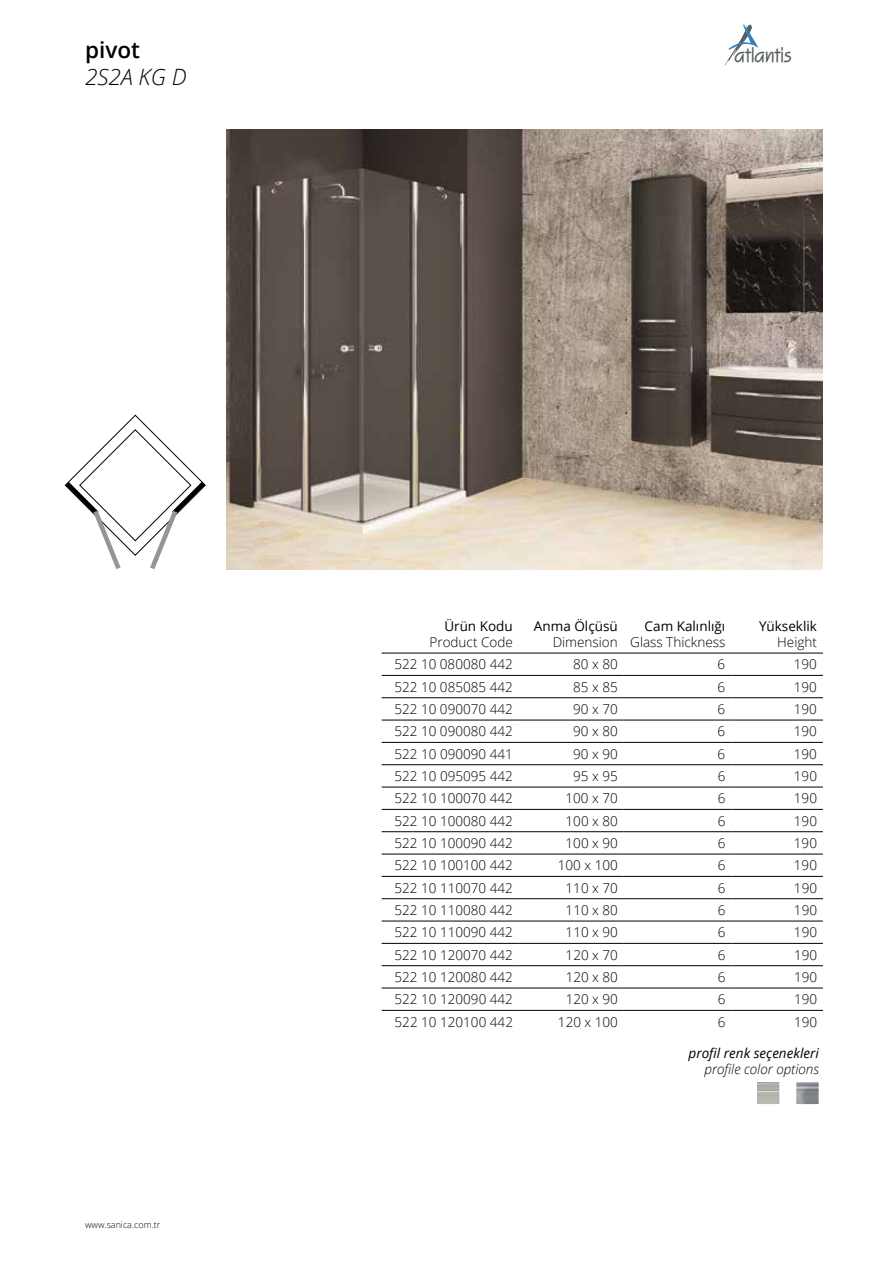
<style>
.page{position:relative;width:893px;height:1263px;background:#fff}
.page>*{position:absolute;margin:0;border:0;box-sizing:border-box;transform-origin:0 0}
.t1{font:italic 300 22.5px "Open Sans";color:#000}
.t2{font:600 22.5px "Open Sans";color:#000}
.t3{font:700 19.35px "Squire";color:#565e5d}
.t4{font:300 13.5px "Open Sans";color:#000}
.t5{font:13.5px "Open Sans";color:#000}
.t6{font:italic 13.5px "Open Sans";color:#000}
.t7{font:italic 300 13.5px "Open Sans";color:#000}
.t8{font:300 9px "Open Sans";color:#000}
</style>
<div class="page">
<svg style="left:725px;top:25px;width:34px;height:40px"></svg>
<img style="left:226px;top:130px;width:597px;height:439px">
<hr style="left:382px;top:653px;width:137px;height:1px;background:#000">
<hr style="left:519px;top:653px;width:105px;height:1px;background:#000">
<hr style="left:624px;top:653px;width:107px;height:1px;background:#000">
<hr style="left:731px;top:653px;width:92px;height:1px;background:#000">
<hr style="left:382px;top:675px;width:137px;height:1px;background:#000">
<hr style="left:519px;top:675px;width:105px;height:1px;background:#000">
<hr style="left:624px;top:675px;width:107px;height:1px;background:#000">
<hr style="left:731px;top:675px;width:92px;height:1px;background:#000">
<hr style="left:382px;top:697px;width:137px;height:1px;background:#000">
<hr style="left:519px;top:697px;width:105px;height:1px;background:#000">
<hr style="left:624px;top:697px;width:107px;height:1px;background:#000">
<hr style="left:731px;top:697px;width:92px;height:1px;background:#000">
<hr style="left:382px;top:720px;width:137px;height:1px;background:#000">
<hr style="left:519px;top:720px;width:105px;height:1px;background:#000">
<hr style="left:624px;top:720px;width:107px;height:1px;background:#000">
<hr style="left:731px;top:720px;width:92px;height:1px;background:#000">
<hr style="left:382px;top:742px;width:137px;height:1px;background:#000">
<hr style="left:519px;top:742px;width:105px;height:1px;background:#000">
<hr style="left:624px;top:742px;width:107px;height:1px;background:#000">
<hr style="left:731px;top:742px;width:92px;height:1px;background:#000">
<hr style="left:382px;top:764px;width:137px;height:1px;background:#000">
<hr style="left:519px;top:764px;width:105px;height:1px;background:#000">
<hr style="left:624px;top:764px;width:107px;height:1px;background:#000">
<hr style="left:731px;top:764px;width:92px;height:1px;background:#000">
<hr style="left:382px;top:787px;width:137px;height:1px;background:#000">
<hr style="left:519px;top:787px;width:105px;height:1px;background:#000">
<hr style="left:624px;top:787px;width:107px;height:1px;background:#000">
<hr style="left:731px;top:787px;width:92px;height:1px;background:#000">
<hr style="left:382px;top:809px;width:137px;height:1px;background:#000">
<hr style="left:519px;top:809px;width:105px;height:1px;background:#000">
<hr style="left:624px;top:809px;width:107px;height:1px;background:#000">
<hr style="left:731px;top:809px;width:92px;height:1px;background:#000">
<hr style="left:382px;top:831px;width:137px;height:1px;background:#000">
<hr style="left:519px;top:831px;width:105px;height:1px;background:#000">
<hr style="left:624px;top:831px;width:107px;height:1px;background:#000">
<hr style="left:731px;top:831px;width:92px;height:1px;background:#000">
<hr style="left:382px;top:854px;width:137px;height:1px;background:#000">
<hr style="left:519px;top:854px;width:105px;height:1px;background:#000">
<hr style="left:624px;top:854px;width:107px;height:1px;background:#000">
<hr style="left:731px;top:854px;width:92px;height:1px;background:#000">
<hr style="left:382px;top:876px;width:137px;height:1px;background:#000">
<hr style="left:519px;top:876px;width:105px;height:1px;background:#000">
<hr style="left:624px;top:876px;width:107px;height:1px;background:#000">
<hr style="left:731px;top:876px;width:92px;height:1px;background:#000">
<hr style="left:382px;top:898px;width:137px;height:1px;background:#000">
<hr style="left:519px;top:898px;width:105px;height:1px;background:#000">
<hr style="left:624px;top:898px;width:107px;height:1px;background:#000">
<hr style="left:731px;top:898px;width:92px;height:1px;background:#000">
<hr style="left:382px;top:921px;width:137px;height:1px;background:#000">
<hr style="left:519px;top:921px;width:105px;height:1px;background:#000">
<hr style="left:624px;top:921px;width:107px;height:1px;background:#000">
<hr style="left:731px;top:921px;width:92px;height:1px;background:#000">
<hr style="left:382px;top:943px;width:137px;height:1px;background:#000">
<hr style="left:519px;top:943px;width:105px;height:1px;background:#000">
<hr style="left:624px;top:943px;width:107px;height:1px;background:#000">
<hr style="left:731px;top:943px;width:92px;height:1px;background:#000">
<hr style="left:382px;top:965px;width:137px;height:1px;background:#000">
<hr style="left:519px;top:965px;width:105px;height:1px;background:#000">
<hr style="left:624px;top:965px;width:107px;height:1px;background:#000">
<hr style="left:731px;top:965px;width:92px;height:1px;background:#000">
<hr style="left:382px;top:988px;width:137px;height:1px;background:#000">
<hr style="left:519px;top:988px;width:105px;height:1px;background:#000">
<hr style="left:624px;top:988px;width:107px;height:1px;background:#000">
<hr style="left:731px;top:988px;width:92px;height:1px;background:#000">
<hr style="left:382px;top:1010px;width:137px;height:1px;background:#000">
<hr style="left:519px;top:1010px;width:105px;height:1px;background:#000">
<hr style="left:624px;top:1010px;width:107px;height:1px;background:#000">
<hr style="left:731px;top:1010px;width:92px;height:1px;background:#000">
<img style="left:796px;top:1082px;width:23px;height:22px">
<svg style="left:64px;top:414px;width:142px;height:155px"></svg>
<h1 class="t2" style="left:85px;top:35px;width:56px">pivot</h1>
<h2 class="t3" style="left:734px;top:44px;width:59px">atlantis</h2>
<h1 class="t1" style="left:85px;top:62px;width:103px">2S2A KG D</h1>
<p class="t5" style="left:444px;top:617px;width:70px">Ürün Kodu</p>
<p class="t4" style="left:430px;top:633px;width:85px">Product Code</p>
<p class="t5" style="left:534px;top:617px;width:85px">Anma Ölçüsü</p>
<p class="t4" style="left:553px;top:633px;width:67px">Dimension</p>
<p class="t5" style="left:645px;top:617px;width:82px">Cam Kalınlığı</p>
<p class="t4" style="left:630px;top:633px;width:97px">Glass Thickness</p>
<p class="t5" style="left:759px;top:617px;width:59px">Yükseklik</p>
<p class="t4" style="left:777px;top:633px;width:41px">Height</p>
<p class="t8" style="left:85px;top:1219px;width:77px">www.sanica.com.tr</p>
<p class="t4" style="left:394px;top:655px;width:120px">522 10 080080 442</p>
<p class="t4" style="left:573px;top:655px;width:46px">80 x 80</p>
<p class="t4" style="left:718px;top:655px;width:9px">6</p>
<p class="t4" style="left:794px;top:655px;width:25px">190</p>
<p class="t4" style="left:394px;top:677px;width:120px">522 10 085085 442</p>
<p class="t4" style="left:573px;top:677px;width:46px">85 x 85</p>
<p class="t4" style="left:718px;top:677px;width:9px">6</p>
<p class="t4" style="left:794px;top:677px;width:25px">190</p>
<p class="t4" style="left:394px;top:700px;width:120px">522 10 090070 442</p>
<p class="t4" style="left:573px;top:700px;width:46px">90 x 70</p>
<p class="t4" style="left:718px;top:700px;width:9px">6</p>
<p class="t4" style="left:794px;top:700px;width:25px">190</p>
<p class="t4" style="left:394px;top:722px;width:120px">522 10 090080 442</p>
<p class="t4" style="left:573px;top:722px;width:46px">90 x 80</p>
<p class="t4" style="left:718px;top:722px;width:9px">6</p>
<p class="t4" style="left:794px;top:722px;width:25px">190</p>
<p class="t4" style="left:394px;top:744px;width:120px">522 10 090090 441</p>
<p class="t4" style="left:573px;top:744px;width:46px">90 x 90</p>
<p class="t4" style="left:718px;top:744px;width:9px">6</p>
<p class="t4" style="left:794px;top:744px;width:25px">190</p>
<p class="t4" style="left:394px;top:767px;width:120px">522 10 095095 442</p>
<p class="t4" style="left:573px;top:767px;width:46px">95 x 95</p>
<p class="t4" style="left:718px;top:767px;width:9px">6</p>
<p class="t4" style="left:794px;top:767px;width:25px">190</p>
<p class="t4" style="left:394px;top:789px;width:120px">522 10 100070 442</p>
<p class="t4" style="left:566px;top:789px;width:54px">100 x 70</p>
<p class="t4" style="left:718px;top:789px;width:9px">6</p>
<p class="t4" style="left:794px;top:789px;width:25px">190</p>
<p class="t4" style="left:394px;top:811px;width:120px">522 10 100080 442</p>
<p class="t4" style="left:566px;top:811px;width:54px">100 x 80</p>
<p class="t4" style="left:718px;top:811px;width:9px">6</p>
<p class="t4" style="left:794px;top:811px;width:25px">190</p>
<p class="t4" style="left:394px;top:834px;width:120px">522 10 100090 442</p>
<p class="t4" style="left:566px;top:834px;width:54px">100 x 90</p>
<p class="t4" style="left:718px;top:834px;width:9px">6</p>
<p class="t4" style="left:794px;top:834px;width:25px">190</p>
<p class="t4" style="left:394px;top:856px;width:120px">522 10 100100 442</p>
<p class="t4" style="left:558px;top:856px;width:61px">100 x 100</p>
<p class="t4" style="left:718px;top:856px;width:9px">6</p>
<p class="t4" style="left:794px;top:856px;width:25px">190</p>
<p class="t4" style="left:394px;top:878px;width:120px">522 10 110070 442</p>
<p class="t4" style="left:566px;top:878px;width:54px">110 x 70</p>
<p class="t4" style="left:718px;top:878px;width:9px">6</p>
<p class="t4" style="left:794px;top:878px;width:25px">190</p>
<p class="t4" style="left:394px;top:901px;width:120px">522 10 110080 442</p>
<p class="t4" style="left:566px;top:901px;width:54px">110 x 80</p>
<p class="t4" style="left:718px;top:901px;width:9px">6</p>
<p class="t4" style="left:794px;top:901px;width:25px">190</p>
<p class="t4" style="left:394px;top:923px;width:120px">522 10 110090 442</p>
<p class="t4" style="left:566px;top:923px;width:54px">110 x 90</p>
<p class="t4" style="left:718px;top:923px;width:9px">6</p>
<p class="t4" style="left:794px;top:923px;width:25px">190</p>
<p class="t4" style="left:395px;top:945px;width:120px">522 10 120070 442</p>
<p class="t4" style="left:566px;top:945px;width:54px">120 x 70</p>
<p class="t4" style="left:718px;top:945px;width:9px">6</p>
<p class="t4" style="left:794px;top:945px;width:25px">190</p>
<p class="t4" style="left:395px;top:968px;width:120px">522 10 120080 442</p>
<p class="t4" style="left:566px;top:968px;width:54px">120 x 80</p>
<p class="t4" style="left:718px;top:968px;width:9px">6</p>
<p class="t4" style="left:794px;top:968px;width:25px">190</p>
<p class="t4" style="left:395px;top:990px;width:120px">522 10 120090 442</p>
<p class="t4" style="left:566px;top:990px;width:54px">120 x 90</p>
<p class="t4" style="left:718px;top:990px;width:9px">6</p>
<p class="t4" style="left:794px;top:990px;width:25px">190</p>
<p class="t4" style="left:395px;top:1012px;width:120px">522 10 120100 442</p>
<p class="t4" style="left:558px;top:1012px;width:61px">120 x 100</p>
<p class="t4" style="left:718px;top:1012px;width:9px">6</p>
<p class="t4" style="left:794px;top:1012px;width:25px">190</p>
<p class="t6" style="left:689px;top:1044px;width:132px">profil renk seçenekleri</p>
<p class="t7" style="left:704px;top:1060px;width:116px">profile color options</p>
</div>
